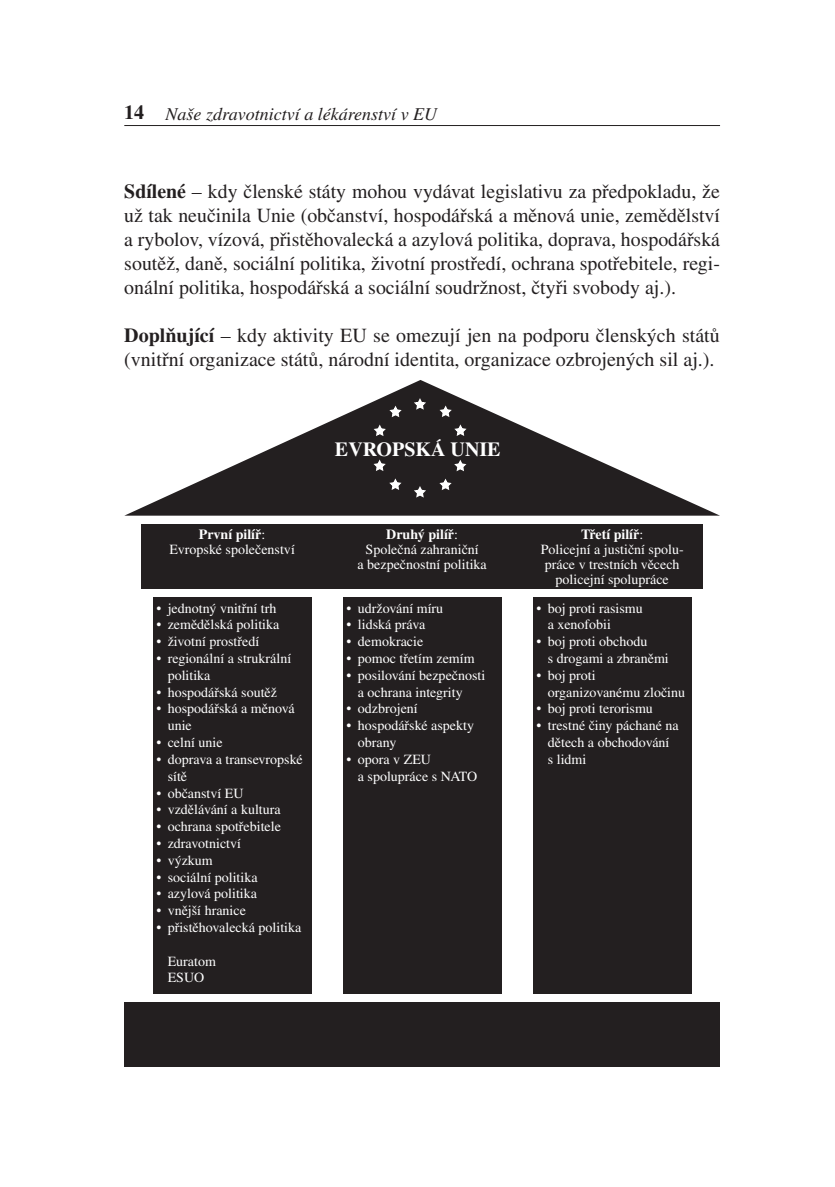
<style>
.page{position:relative;width:835px;height:1187px;background:#fff}
.page>*{position:absolute;margin:0;border:0;box-sizing:border-box;transform-origin:0 0}
.t1{font:20px/24px "Times CE";color:#231f20;text-align:justify}
.t2{font:700 20px "Times CE";color:#fff}
.t3{font:italic 18px "Times CE";color:#231f20}
.t4{font:14px/16.8px "Times CE";color:#fff}
.s1{font-weight:700;font-style:normal;font-size:20px}
.s2{font-weight:700}
</style>
<div class="page">
<div style="left:141px;top:524px;width:561px;height:64px;background:#231f20"></div>
<hr style="left:124px;top:125px;width:595px;height:1px;background:#231f20">
<div style="left:124px;top:1002px;width:595px;height:65px;background:#231f20"></div>
<div style="left:153px;top:597px;width:158px;height:397px;background:#231f20"></div>
<div style="left:342px;top:597px;width:159px;height:397px;background:#231f20"></div>
<div style="left:532px;top:597px;width:159px;height:397px;background:#231f20"></div>
<svg style="left:124px;top:380px;width:595px;height:136px"></svg>
<svg style="left:414px;top:398px;width:12px;height:12px"></svg>
<svg style="left:389px;top:406px;width:12px;height:11px"></svg>
<svg style="left:373px;top:424px;width:13px;height:12px"></svg>
<svg style="left:439px;top:405px;width:12px;height:12px"></svg>
<svg style="left:454px;top:424px;width:12px;height:12px"></svg>
<svg style="left:414px;top:486px;width:12px;height:11px"></svg>
<svg style="left:389px;top:478px;width:12px;height:12px"></svg>
<svg style="left:373px;top:459px;width:12px;height:12px"></svg>
<svg style="left:454px;top:460px;width:12px;height:11px"></svg>
<svg style="left:439px;top:478px;width:12px;height:12px"></svg>
<p class="t3" style="left:124px;top:107px;width:314px"><span class="s1">14</span> Naše zdravotnictví a lékárenství v EU</p>
<p class="t1" style="left:124px;top:181px;width:597px"><span class="s2">Sdílené</span> – kdy členské státy mohou vydávat legislativu za předpokladu, že už tak neučinila Unie (občanství, hospodářská a měnová unie, zemědělství a rybolov, vízová, přistěhovalecká a azylová politika, doprava, hospodářská soutěž, daně, sociální politika, životní prostředí, ochrana spotřebitele, regi&shy;onální politika, hospodářská a sociální soudržnost, čtyři svobody aj.).</p>
<h1 class="t1" style="left:124px;top:325px;width:597px"><span class="s2">Doplňující</span> – kdy aktivity EU se omezují jen na podporu členských států (vnitřní organizace států, národní identita, organizace ozbrojených sil aj.).</h1>
<h1 class="t2" style="left:335px;top:442px;width:167px">EVROPSKÁ UNIE</h1>
<p class="t4" style="left:169px;top:528px;width:127px;line-height:15px;text-align:center"><span class="s2">První pilíř</span>:<br>Evropské společenství</p>
<p class="t4" style="left:357px;top:528px;width:131px;line-height:15px;text-align:center"><span class="s2">Druhý pilíř</span>:<br>Společná zahraniční<br>a bezpečnostní politika</p>
<p class="t4" style="left:540px;top:528px;width:144px;line-height:15px;text-align:center"><span class="s2">Třetí pilíř</span>:<br>Policejní a justiční spolu&shy;práce v trestních věcech policejní spolupráce</p>
<p class="t4" style="left:156px;top:601px;width:122px">• jednotný vnitřní trh</p>
<p class="t4" style="left:156px;top:618px;width:124px">• zemědělská politika</p>
<p class="t4" style="left:156px;top:634px;width:104px">• životní prostředí</p>
<p class="t4" style="left:168px;top:651px;width:125px;text-indent:-11px">• regionální a strukrální politika</p>
<p class="t4" style="left:156px;top:685px;width:122px">• hospodářská soutěž</p>
<p class="t4" style="left:168px;top:702px;width:128px;text-indent:-11px">• hospodářská a měnová unie</p>
<p class="t4" style="left:156px;top:735px;width:68px">• celní unie</p>
<p class="t4" style="left:168px;top:752px;width:136px;text-indent:-11px">• doprava a transevropské sítě</p>
<p class="t4" style="left:156px;top:786px;width:89px">• občanství EU</p>
<p class="t4" style="left:156px;top:802px;width:126px">• vzdělávání a kultura</p>
<p class="t4" style="left:156px;top:819px;width:126px">• ochrana spotřebitele</p>
<p class="t4" style="left:156px;top:836px;width:86px">• zdravotnictví</p>
<p class="t4" style="left:156px;top:853px;width:58px">• výzkum</p>
<p class="t4" style="left:156px;top:870px;width:103px">• sociální politika</p>
<p class="t4" style="left:156px;top:886px;width:102px">• azylová politika</p>
<p class="t4" style="left:156px;top:903px;width:91px">• vnější hranice</p>
<p class="t4" style="left:156px;top:920px;width:146px">• přistěhovalecká politika</p>
<p class="t4" style="left:168px;top:954px;width:50px">Euratom<br>ESUO</p>
<p class="t4" style="left:346px;top:601px;width:98px">• udržování míru</p>
<p class="t4" style="left:346px;top:618px;width:80px">• lidská práva</p>
<p class="t4" style="left:346px;top:634px;width:78px">• demokracie</p>
<p class="t4" style="left:346px;top:651px;width:130px">• pomoc třetím zemím</p>
<p class="t4" style="left:358px;top:668px;width:129px;text-indent:-11px">• posilování bezpečnosti a ochrana integrity</p>
<p class="t4" style="left:346px;top:702px;width:73px">• odzbrojení</p>
<p class="t4" style="left:358px;top:718px;width:118px;text-indent:-11px">• hospodářské aspekty obrany</p>
<p class="t4" style="left:358px;top:752px;width:121px;text-indent:-11px">• opora v ZEU<br>a spolupráce s NATO</p>
<p class="t4" style="left:547px;top:601px;width:96px;text-indent:-11px">• boj proti rasismu a xenofobii</p>
<p class="t4" style="left:547px;top:634px;width:122px;text-indent:-11px">• boj proti obchodu<br>s drogami a zbraněmi</p>
<p class="t4" style="left:547px;top:668px;width:139px;text-indent:-11px">• boj proti organizovanému zločinu</p>
<p class="t4" style="left:536px;top:702px;width:118px">• boj proti terorismu</p>
<p class="t4" style="left:547px;top:718px;width:132px;text-indent:-11px">• trestné činy páchané na dětech a obchodování<br>s lidmi</p>
</div>
